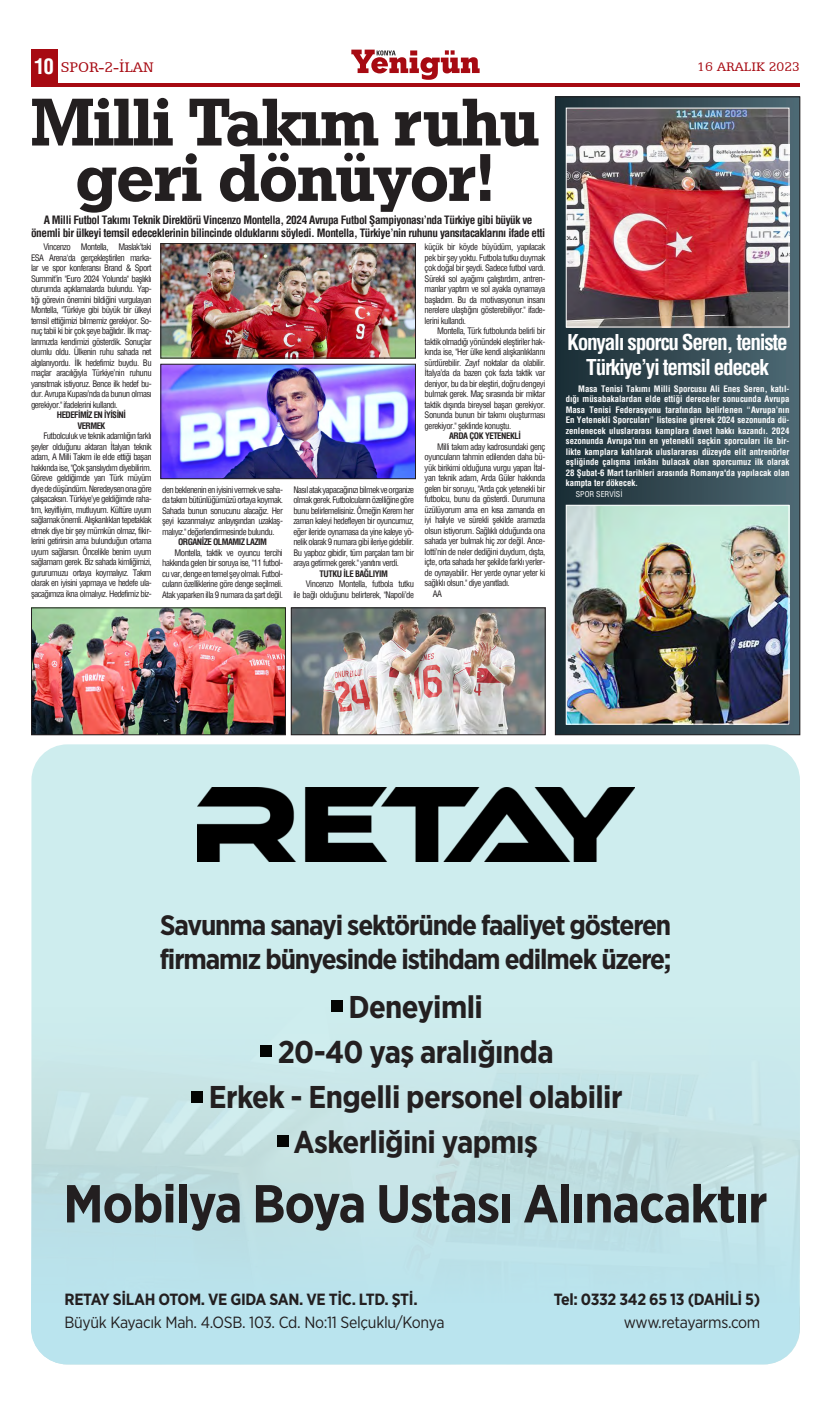
<style>
.page{position:relative;width:831px;height:1414px;background:#fff}
.page>*{position:absolute;margin:0;border:0;box-sizing:border-box;transform-origin:0 0}
.ana{font:67.46px/55.4px "Geometric Slab 712 BT Bold A";letter-spacing:-.01em;color:#231f20;text-align:center}
.ana-2{font:700 53.38px "Gotham Narrow";letter-spacing:-.02em;color:#231f20}
.ana-3{font:700 31.5px "Gotham Narrow";letter-spacing:-.02em;color:#231f20}
.ana-4{font:700 28px "Gotham Narrow";letter-spacing:-.04em;color:#231f20}
.dikey_baslık{font:700 condensed 21.35px/24.8px "Helvetica";letter-spacing:-.06em;color:#fff;text-align:center}
.t1{font:700 condensed 21px "Helvetica";color:#fff}
.ana-5{font:16.19px "Gotham Narrow";letter-spacing:-.02em;color:#231f20}
.ana-6{font:700 16.19px "Gotham Narrow";letter-spacing:-.02em;color:#231f20}
.t2{font:15.75px "Egyptian 505 BT";color:#a70a12}
.t3{font:14px "Egyptian 505 BT";color:#a70a12}
.spot{font:700 condensed 11.29px/13px "Helvetica";letter-spacing:-.04em;color:#231f20;text-align:center}
.araara{font:condensed 8.75px/10.5px "Helvetica";letter-spacing:-.06em;color:#231f20;text-align:justify}
.imza{font:700 condensed 8.75px/10.5px "Helvetica";color:#fff;text-align:justify}
.ara_bas{font:700 condensed 8.75px "Helvetica";letter-spacing:-.06em;color:#231f20}
.imza-2{font:condensed 7.88px "Helvetica";color:#fff}
</style>
<div class="page">
<div style="left:31px;top:50px;width:26px;height:35px;background:#a70a12"></div>
<hr style="left:31px;top:83px;width:769px;height:4px;background:#a70a12">
<svg style="left:351px;top:50px;width:129px;height:30px"></svg>
<div style="left:31px;top:744px;width:769px;height:620px;background:#ceedee;border-radius:36px"></div>
<img style="left:197px;top:788px;width:437px;height:73px">
<div style="left:331px;top:1000px;width:11px;height:12px;background:#040503"></div>
<div style="left:260px;top:1046px;width:12px;height:11px;background:#040503"></div>
<div style="left:31px;top:1054px;width:768px;height:310px;background:#bae4ee;border-radius:36px"></div>
<img style="left:163px;top:245px;width:251px;height:111px">
<div style="left:161px;top:243px;width:255px;height:115px;border:1px solid #231f20"></div>
<img style="left:163px;top:366px;width:251px;height:111px">
<div style="left:161px;top:364px;width:255px;height:115px;border:1px solid #231f20"></div>
<img style="left:33px;top:610px;width:251px;height:123px">
<div style="left:31px;top:608px;width:255px;height:127px;border:1px solid #231f20"></div>
<img style="left:293px;top:610px;width:250px;height:123px">
<div style="left:291px;top:608px;width:254px;height:127px;border:1px solid #231f20"></div>
<svg style="left:557px;top:99px;width:241px;height:634px;background:#364c55"></svg>
<div style="left:555px;top:97px;width:245px;height:638px;border:1px solid #231f20"></div>
<img style="left:568px;top:110px;width:219px;height:215px">
<div style="left:566px;top:108px;width:223px;height:219px;border:1px solid #fff"></div>
<img style="left:568px;top:507px;width:219px;height:216px">
<div style="left:566px;top:505px;width:223px;height:220px;border:1px solid #fff"></div>
<p class="t1" style="left:34px;top:53px;width:21px">10</p>
<p class="t2" style="left:61px;top:58px;width:95px">SPOR-2-İLAN</p>
<p class="t3" style="left:697px;top:59px;width:104px">16 ARALIK 2023</p>
<p class="ana" style="left:31px;top:93px;width:510px">Milli Takım ruhu geri dönüyor!</p>
<p class="spot" style="left:31px;top:213px;width:516px">A Milli Futbol Takımı Teknik Direktörü Vincenzo Montella, 2024 Avrupa Futbol Şampiyonası’nda Türkiye gibi büyük ve önemli bir ülkeyi temsil edeceklerinin bilincinde olduklarını söyledi. Montella, Türkiye’nin ruhunu yansıtacaklarını ifade etti</p>
<p class="araara" style="left:31px;top:241px;width:122px;text-indent:12px">Vincenzo Montella, Maslak’taki ESA Arena'da gerçekleştirilen marka&shy;lar ve spor konferansı Brand &amp; Sport Summit’in "Euro 2024 Yolunda" başlıklı oturumda açıklamalarda bulundu. Yap&shy;tığı görevin önemini bildiğini vurgulayan Montella, "Türkiye gibi büyük bir ülkeyi temsil ettiğimizi bilmemiz gerekiyor. So&shy;nuç tabii ki bir çok şeye bağlıdır. İlk maç&shy;larımızda kendimizi gösterdik. Sonuçlar olumlu oldu. Ülkenin ruhu sahada net algılanıyordu. İlk hedefimiz buydu. Bu maçlar aracılığıyla Türkiye’nin ruhunu yansıtmak istiyoruz. Bence ilk hedef bu&shy;dur. Avrupa Kupası’nda da bunun olması gerekiyor." ifadelerini kullandı.</p>
<p class="ara_bas" style="left:57px;top:409px;width:70px">HEDEFİMİZ EN İYİSİNİ</p>
<p class="ara_bas" style="left:77px;top:420px;width:30px">VERMEK</p>
<p class="araara" style="left:31px;top:430px;width:122px;text-indent:12px">Futbolculuk ve teknik adamlığın farklı şeyler olduğunu aktaran İtalyan teknik adam, A Milli Takım ile elde ettiği başarı hakkında ise, "Çok şanslıydım diyebilirim.<br>Göreve geldiğimde yarı Türk müyüm diye de düşündüm. Neredeysen ona göre çalışacaksın. Türkiye’ye geldiğimde raha&shy;tım, keyifliyim, mutluyum. Kültüre uyum sağlamak önemli. Alışkanlıkları tepetaklak etmek diye bir şey mümkün olmaz, fikir&shy;lerini getirirsin ama bulunduğun ortama uyum sağlarsın. Öncelikle benim uyum sağlamam gerek. Biz sahada kimliğimizi, gururumuzu ortaya koymalıyız. Takım olarak en iyisini yapmaya ve hedefe ula&shy;şacağımıza ikna olmalıyız. Hedefimiz biz-</p>
<p class="araara" style="left:425px;top:241px;width:122px">küçük bir köyde büyüdüm, yapılacak pek bir şey yoktu. Futbola tutku duymak çok doğal bir şeydi. Sadece futbol vardı.<br>Sürekli sol ayağımı çalıştırdım, antren&shy;manlar yaptım ve sol ayakla oynamaya başladım. Bu da motivasyonun insanı nerelere ulaştığını gösterebiliyor." ifade&shy;lerini kullandı.</p>
<p class="araara" style="left:425px;top:325px;width:122px;text-indent:12px">Montella, Türk futbolunda belirli bir taktik olmadığı yönündeki eleştiriler hak&shy;kında ise, "Her ülke kendi alışkanlıklarını sürdürebilir. Zayıf noktalar da olabilir.<br>İtalya’da da bazen çok fazla taktik var deniyor, bu da bir eleştiri, doğru dengeyi bulmak gerek. Maç sırasında bir miktar taktik dışında bireysel başarı gerekiyor.<br>Sonunda bunun bir takımı oluşturması gerekiyor." şeklinde konuştu.</p>
<p class="ara_bas" style="left:449px;top:430px;width:73px">ARDA ÇOK YETENEKLİ</p>
<p class="araara" style="left:425px;top:441px;width:122px;text-indent:12px">Milli takım aday kadrosundaki genç oyuncuların tahmin edilenden daha bü&shy;yük birikimi olduğuna vurgu yapan İtal&shy;yan teknik adam, Arda Güler hakkında gelen bir soruyu, "Arda çok yetenekli bir futbolcu, bunu da gösterdi. Durumuna üzülüyorum ama en kısa zamanda en iyi haliyle ve sürekli şekilde aramızda olsun istiyorum. Sağlıklı olduğunda ona sahada yer bulmak hiç zor değil. Ance&shy;lotti’nin de neler dediğini duydum, dışta, içte, orta sahada her şekilde farklı yerler&shy;de oynayabilir. Her yerde oynar yeter ki sağlıklı olsun." diye yanıtladı.</p>
<p class="araara" style="left:425px;top:588px;width:19px">■ AA</p>
<p class="araara" style="left:293px;top:484px;width:122px">Nasıl atak yapacağınızı bilmek ve organize olmak gerek. Futbolcuların özelliğine göre bunu belirlemelisiniz. Örneğin Kerem her zaman kaleyi hedefleyen bir oyuncumuz, eğer ileride oynamasa da yine kaleye yö&shy;nelik olarak 9 numara gibi ileriye gidebilir.<br>Bu yapboz gibidir, tüm parçaları tam bir araya getirmek gerek." yanıtını verdi.</p>
<p class="ara_bas" style="left:320px;top:568px;width:70px">TUTKU İLE BAĞLIYIM</p>
<p class="araara" style="left:293px;top:579px;width:122px;text-align:right">Vincenzo Montella, futbola tutku<br>ile bağlı olduğunu belirterek, "Napoli’de</p>
<p class="araara" style="left:162px;top:484px;width:122px">den beklenenin en iyisini vermek ve saha&shy;da takım bütünlüğümüzü ortaya koymak.<br>Sahada bunun sonucunu alacağız. Her şeyi kazanmalıyız anlayışından uzaklaş&shy;malıyız." değerlendirmesinde bulundu.</p>
<p class="ara_bas" style="left:178px;top:536px;width:90px">ORGANİZE OLMAMIZ LAZIM</p>
<p class="araara" style="left:162px;top:547px;width:122px;text-indent:12px">Montella, taktik ve oyuncu tercihi hakkında gelen bir soruya ise, "11 futbol&shy;cu var, denge en temel şey olmalı. Futbol&shy;cuların özelliklerine göre denge seçilmeli.<br>Atak yaparken illa 9 numara da şart değil.</p>
<p class="dikey_baslık" style="left:567px;top:330px;width:222px">Konyalı sporcu Seren, teniste<br>Türkiye’yi temsil edecek</p>
<p class="imza" style="left:566px;top:383px;width:225px;text-indent:12px">Masa Tenisi Takımı Milli Sporcusu Ali Enes Seren, katıl&shy;dığı müsabakalardan elde ettiği dereceler sonucunda Avrupa Masa Tenisi Federasyonu tarafından belirlenen “Avrupa’nın En Yetenekli Sporcuları” listesine girerek 2024 sezonunda dü&shy;zenlenecek uluslararası kamplara davet hakkı kazandı. 2024 sezonunda Avrupa’nın en yetenekli seçkin sporcuları ile bir&shy;likte kamplara katılarak uluslararası düzeyde elit antrenörler eşliğinde çalışma imkânı bulacak olan sporcumuz ilk olarak 28 Şubat-6 Mart tarihleri arasında Romanya'da yapılacak olan kampta ter dökecek.</p>
<p class="imza-2" style="left:576px;top:489px;width:48px">SPOR SERVİSİ</p>
<p class="ana-4" style="left:160px;top:907px;width:513px">Savunma sanayi sektöründe faaliyet gösteren</p>
<p class="ana-4" style="left:160px;top:941px;width:513px">firmamız bünyesinde istihdam edilmek üzere;</p>
<p class="ana-3" style="left:348px;top:987px;width:136px">Deneyimli</p>
<p class="ana-3" style="left:278px;top:1032px;width:277px">20-40 yaş aralığında</p>
<p class="ana-3" style="left:209px;top:1076px;width:415px">Erkek - Engelli personel olabilir</p>
<p class="ana-3" style="left:294px;top:1121px;width:246px">Askerliğini yapmış</p>
<p class="ana-2" style="left:63px;top:1169px;width:706px">Mobilya Boya Ustası Alınacaktır</p>
<p class="ana-6" style="left:64px;top:1289px;width:355px">RETAY SİLAH OTOM. VE GIDA SAN. VE TİC. LTD. ŞTİ.</p>
<p class="ana-5" style="left:64px;top:1312px;width:382px">Büyük Kayacık Mah. 4.OSB. 103. Cd. No:11 Selçuklu/Konya</p>
<p class="ana-6" style="left:554px;top:1289px;width:208px">Tel: 0332 342 65 13 (DAHİLİ 5)</p>
<p class="ana-5" style="left:624px;top:1312px;width:138px">www.retayarms.com</p>
</div>
